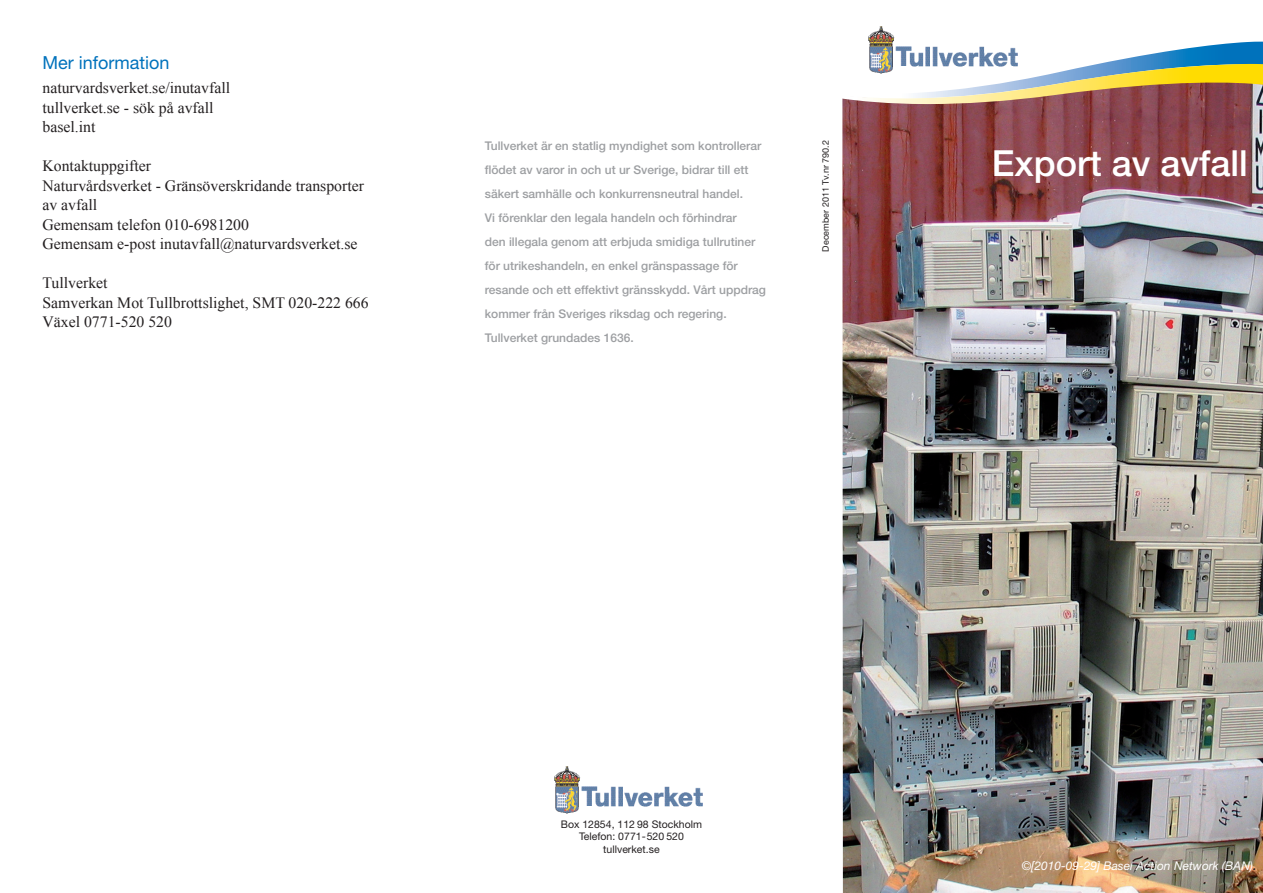
<style>
.page{position:relative;width:1263px;height:893px;background:#fff}
.page>*{position:absolute;margin:0;border:0;box-sizing:border-box;transform-origin:0 0}
.t1{font:500 36px "Helvetica Neue";color:#fff}
.t2{font:18px "Helvetica Neue";color:#0072bc}
.t3{font:15.75px/19.5px "Times New Roman";color:#231f20}
.t4{font:500 12px/24px "Helvetica Neue";color:#9d9fa2}
.t5{font:italic 12px "Helvetica Neue";color:#fff}
.t6{font:10.5px/12.6px "Helvetica Neue";color:#231f20;text-align:center}
.t7{font:9px "Helvetica Neue";color:#231f20}
.s1{font-size:15px;color:#231f20}
</style>
<div class="page">
<img style="left:842px;top:104px;width:421px;height:789px">
<img style="left:554px;top:766px;width:149px;height:47px">
<svg style="left:842px;top:42px;width:421px;height:62px"></svg>
<img style="left:868px;top:26px;width:149px;height:48px">
<h2 class="t2" style="left:43px;top:52px;width:129px">Mer information</h2>
<h3 class="t3" style="left:43px;top:78px;width:189px">naturvardsverket.se/inutavfall tullverket.se - sök på avfall basel.int</h3>
<h3 class="t3" style="left:43px;top:156px;width:323px">Kontaktuppgifter<br>Naturvårdsverket - Gränsöverskridande transporter av avfall<br>Gemensam telefon 010-6981200<br>Gemensam e-post inutavfall@naturvardsverket.se</h3>
<h3 class="t3" style="left:43px;top:273px;width:328px">Tullverket<br>Samverkan Mot Tullbrottslighet, SMT 020-222 666<br>Växel 0771-520 520</h3>
<p class="t4" style="left:485px;top:133px;width:283px">Tullverket är en statlig myndighet som kontrollerar flödet av varor in och ut ur Sverige, bidrar till ett säkert samhälle och konkurrensneutral handel.<br>Vi förenklar den legala handeln och förhindrar<br>den illegala genom att erbjuda smidiga tullrutiner för utrikeshandeln, en enkel gränspassage för resande och ett effektivt gränsskydd. Vårt uppdrag kommer från Sveriges riksdag och regering.<br>Tullverket grundades 1636.</p>
<p class="t7" style="left:820px;top:252px;width:113px;rotate:-90deg">December 2011 Tv.nr 790.2</p>
<h1 class="t1" style="left:992px;top:142px;width:258px">Export av avfall</h1>
<p class="t6" style="left:561px;top:817px;width:143px">Box 12854, 112 98 Stockholm<br>Telefon: 0771-520 520 tullverket.se</p>
<p class="t5" style="left:1022px;top:858px;width:237px">©[2010-09-29] Basel Action Network (BAN)<span class="s1">.</span></p>
</div>
